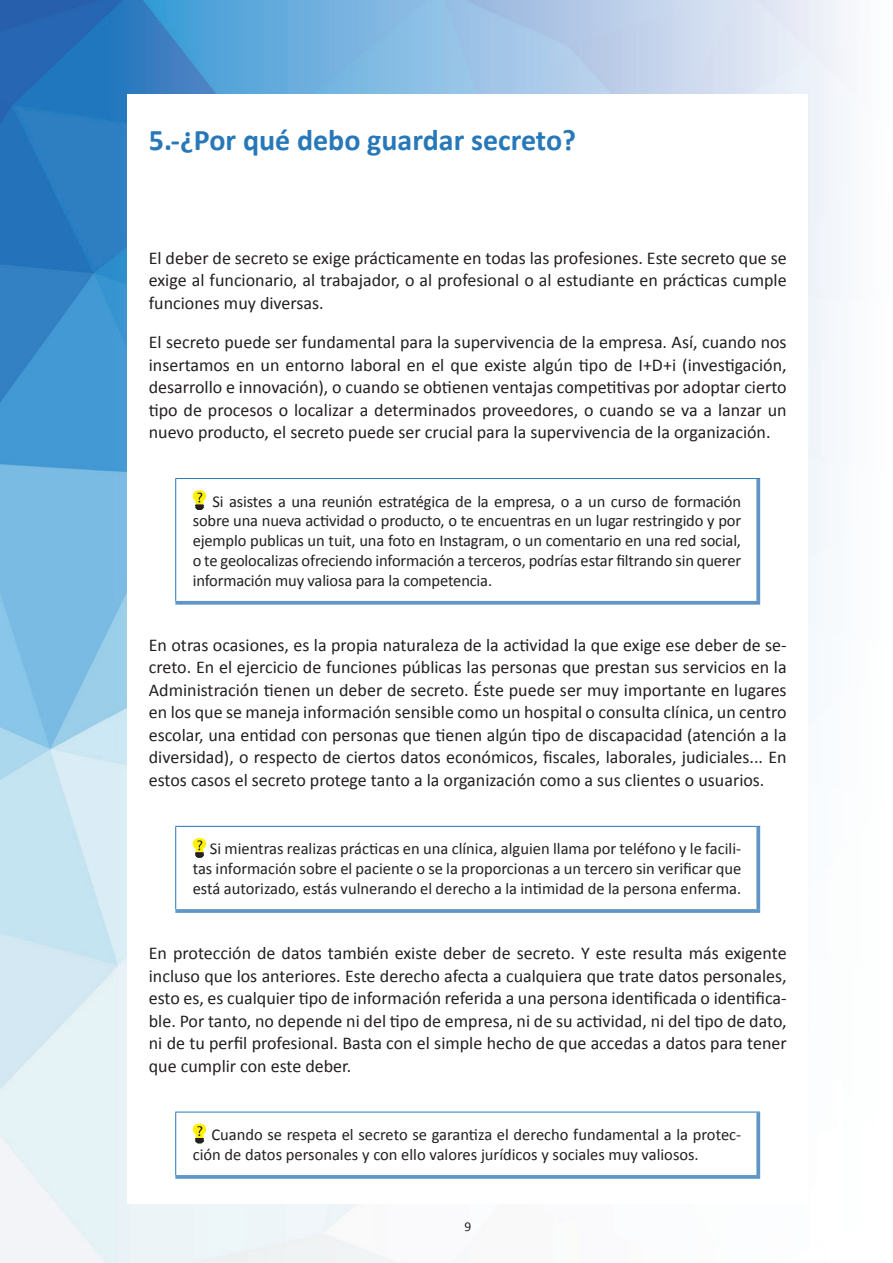
<style>
.page{position:relative;width:893px;height:1263px;background:#fff}
.page>*{position:absolute;margin:0;border:0;box-sizing:border-box;transform-origin:0 0}
.t1{font:700 30px "Calibri";color:#2778b9}
.t2{font:18px/22.5px "Calibri";color:#231f20;text-align:justify}
.t3{font:16.5px/19.8px "Calibri";color:#231f20;text-align:justify}
.t4{font:13.5px "Calibri";color:#231f20}
</style>
<div class="page">
<img style="left:0;top:0;width:850px;height:1263px">
<div style="left:128px;top:94px;width:680px;height:1109px;background:#fff"></div>
<hr style="left:175px;top:478px;width:585px;height:1px;background:#2778b9">
<hr style="left:175px;top:479px;width:1px;height:122px;background:#2778b9">
<svg style="left:756px;top:479px;width:4px;height:122px"></svg>
<svg style="left:175px;top:601px;width:585px;height:4px;background:#6c9eca"></svg>
<svg style="left:193px;top:490px;width:13px;height:20px"></svg>
<hr style="left:175px;top:826px;width:585px;height:1px;background:#2778b9">
<hr style="left:175px;top:827px;width:1px;height:82px;background:#2778b9">
<svg style="left:756px;top:827px;width:4px;height:82px"></svg>
<svg style="left:175px;top:909px;width:585px;height:4px;background:#689cc9"></svg>
<svg style="left:193px;top:838px;width:13px;height:19px"></svg>
<hr style="left:175px;top:1112px;width:585px;height:1px;background:#2778b9">
<hr style="left:175px;top:1112px;width:1px;height:63px;background:#2778b9">
<svg style="left:756px;top:1112px;width:4px;height:63px"></svg>
<svg style="left:175px;top:1175px;width:585px;height:4px;background:#689cc9"></svg>
<svg style="left:193px;top:1123px;width:13px;height:20px"></svg>
<h1 class="t1" style="left:149px;top:121px;width:429px">5.-¿Por qu é debo guardar secreto?</h1>
<p class="t2" style="left:149px;top:246px;width:639px">El deber de secreto se exige prácticamente en todas las profesiones. Este secreto que se exige al funcionario, al trabajador, o al profesional o al estudiante en prácticas cumple funciones muy diversas.</p>
<p class="t2" style="left:149px;top:331px;width:639px">El secreto puede ser fundamental para la supervivencia de la empresa. Así, cuando nos insertamos en un entorno laboral en el que existe algún tipo de I+D+i (investigación, desarrollo e innovación), o cuando se obtienen ventajas competitivas por adoptar cierto tipo de procesos o localizar a determinados proveedores, o cuando se va a lanzar un nuevo producto, el secreto puede ser crucial para la supervivencia de la organización.</p>
<p class="t3" style="left:193px;top:491px;width:550px;text-indent:20px">Si asistes a una reunión estratégica de la empresa, o a un curso de formación sobre una nueva actividad o producto, o te encuentras en un lugar restringido y por ejemplo publicas un tuit, una foto en Instagram, o un comentario en una red social, o te geolocalizas ofreciendo información a terceros, podrías estar filtrando sin querer información muy valiosa para la competencia.</p>
<p class="t2" style="left:149px;top:634px;width:639px">En otras ocasiones, es la propia naturaleza de la actividad la que exige ese deber de se&shy;creto. En el ejercicio de funciones públicas las personas que prestan sus servicios en la Administración tienen un deber de secreto. Éste puede ser muy importante en lugares en los que se maneja información sensible como un hospital o consulta clínica, un centro escolar, una entidad con personas que tienen algún tipo de discapacidad (atención a la diversidad), o respecto de ciertos datos económicos, fiscales, laborales, judiciales... En estos casos el secreto protege tanto a la organización como a sus clientes o usuarios.</p>
<p class="t3" style="left:193px;top:839px;width:550px;text-indent:17px">Si mientras realizas prácticas en una clínica, alguien llama por teléfono y le facili&shy;tas información sobre el paciente o se la proporcionas a un tercero sin verificar que está autorizado, estás vulnerando el derecho a la intimidad de la persona enferma.</p>
<p class="t2" style="left:149px;top:942px;width:639px">En protección de datos también existe deber de secreto. Y este resulta más exigente incluso que los anteriores. Este derecho afecta a cualquiera que trate datos personales, esto es, es cualquier tipo de información referida a una persona identificada o identifica&shy;ble. Por tanto, no depende ni del tipo de empresa, ni de su actividad, ni del tipo de dato, ni de tu perfil profesional. Basta con el simple hecho de que accedas a datos para tener que cumplir con este deber.</p>
<p class="t3" style="left:193px;top:1125px;width:550px;text-indent:19px">Cuando se respeta el secreto se garantiza el derecho fundamental a la protec&shy;ción de datos personales y con ello valores jurídicos y sociales muy valiosos.</p>
<p class="t4" style="left:464px;top:1217px;width:8px">9</p>
</div>
